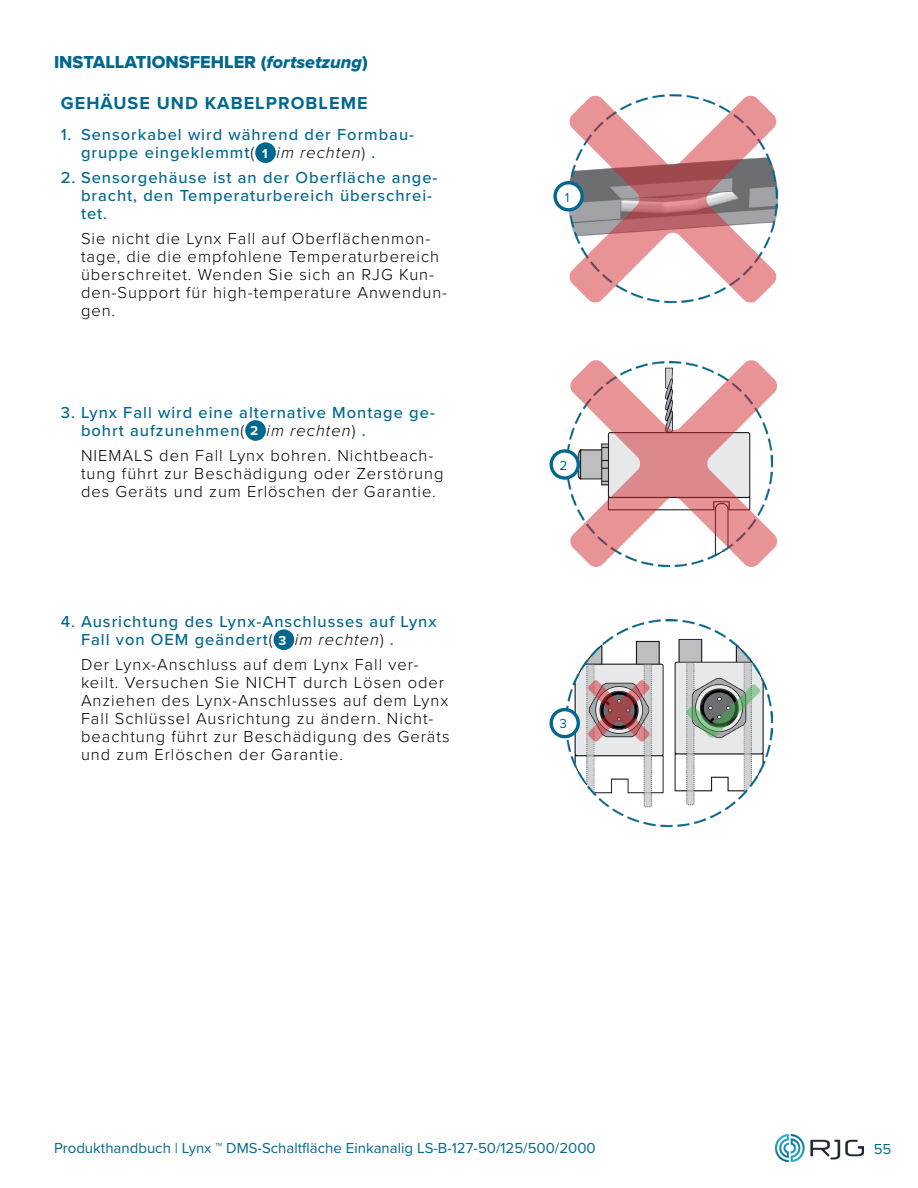
<style>
.page{position:relative;width:918px;height:1188px;background:#fff}
.page>*{position:absolute;margin:0;border:0;box-sizing:border-box;transform-origin:0 0}
.t1{font:18px "Proxima Nova Extrabld";color:#00688f}
.t2{font:700 18px "Proxima Nova";letter-spacing:.06em;color:#00688f}
.t3{font:300 16.5px/18px "Proxima Nova";letter-spacing:.06em;color:#000}
.t4{font:500 16.5px/18px "Proxima Nova";letter-spacing:.06em;color:#00688f}
.t5{font:15px "Proxima Nova";color:#00688f}
.t6{font:13.5px "Proxima Nova";color:#00688f}
.s1{font-family:"Proxima Nova Extrabld It"}
.s2{font-weight:300;color:#000}
.s3{font-weight:700;font-size:13.5px;color:#fff}
.s4{font-weight:300;font-style:italic;color:#000}
</style>
<div class="page">
<img style="left:776px;top:1134px;width:88px;height:27px">
<svg style="left:569px;top:360px;width:208px;height:207px"></svg>
<img style="left:565px;top:620px;width:208px;height:207px">
<svg style="left:588px;top:680px;width:62px;height:62px;background:#a78184"></svg>
<svg style="left:686px;top:684px;width:74px;height:54px;background:#93a196"></svg>
<svg style="left:551px;top:451px;width:27px;height:27px"></svg>
<div style="left:550px;top:449px;width:30px;height:31px;border:3px solid #00688f;border-radius:50%"></div>
<div style="left:551px;top:710px;width:27px;height:27px;background:#fff;border-radius:50%"></div>
<div style="left:550px;top:708px;width:30px;height:30px;border:3px solid #00688f;border-radius:50%"></div>
<svg style="left:569px;top:95px;width:208px;height:208px"></svg>
<svg style="left:555px;top:183px;width:27px;height:27px"></svg>
<div style="left:553px;top:181px;width:31px;height:30px;border:3px solid #00688f;border-radius:50%"></div>
<div style="left:257px;top:144px;width:17px;height:17px;background:#00688f;border-radius:50%"></div>
<div style="left:255px;top:142px;width:21px;height:21px;border:3px solid #00688f;border-radius:50%"></div>
<div style="left:247px;top:422px;width:17px;height:17px;background:#00688f;border-radius:50%"></div>
<div style="left:245px;top:420px;width:21px;height:21px;border:3px solid #00688f;border-radius:50%"></div>
<div style="left:275px;top:631px;width:18px;height:18px;background:#00688f;border-radius:50%"></div>
<div style="left:274px;top:629px;width:20px;height:21px;border:3px solid #00688f;border-radius:50%"></div>
<p class="t1" style="left:54px;top:49px;width:316px">INSTALLATIONSFEHLER (<span class="s1">fortsetzung</span>)</p>
<p class="t2" style="left:61px;top:89px;width:308px">GEHÄUSE UND KABELPROBLEME</p>
<p class="t4" style="left:81px;top:125px;width:335px;text-indent:-20px">1. Sensorkabel wird während der Formbau&shy;gruppe eingeklemmt<span class="s2">(</span> <span class="s3">1</span> <span class="s4">im rechten</span><span class="s2">)</span> .</p>
<p class="t4" style="left:81px;top:168px;width:358px;text-indent:-20px">2. Sensorgehäuse ist an der Oberfläche ange&shy;bracht, den Temperaturbereich überschrei&shy;tet.</p>
<p class="t3" style="left:81px;top:228px;width:368px">Sie nicht die Lynx Fall auf Oberflächenmon&shy;tage, die die empfohlene Temperaturbereich überschreitet. Wenden Sie sich an RJG Kun&shy;den-Support für high-temperature Anwendun&shy;gen.</p>
<p class="t4" style="left:81px;top:403px;width:355px;text-indent:-20px">3. Lynx Fall wird eine alternative Montage ge&shy;bohrt aufzunehmen<span class="s2">(</span> <span class="s3">2</span> <span class="s4">im rechten</span><span class="s2">)</span> .</p>
<p class="t3" style="left:81px;top:445px;width:364px">NIEMALS den Fall Lynx bohren. Nichtbeach&shy;tung führt zur Beschädigung oder Zerstörung des Geräts und zum Erlöschen der Garantie.</p>
<p class="t4" style="left:81px;top:612px;width:357px;text-indent:-20px">4. Ausrichtung des Lynx-Anschlusses auf Lynx<br>Fall von OEM geändert<span class="s2">(</span> <span class="s3">3</span> <span class="s4">im rechten</span><span class="s2">)</span> .</p>
<p class="t3" style="left:81px;top:655px;width:370px">Der Lynx-Anschluss auf dem Lynx Fall ver&shy;keilt. Versuchen Sie NICHT durch Lösen oder Anziehen des Lynx-Anschlusses auf dem Lynx Fall Schlüssel Ausrichtung zu ändern. Nicht&shy;beachtung führt zur Beschädigung des Geräts und zum Erlöschen der Garantie.</p>
<p class="t6" style="left:565px;top:187px;width:6px">1</p>
<p class="t6" style="left:559px;top:455px;width:9px">2</p>
<p class="t6" style="left:560px;top:714px;width:9px">3</p>
<p class="t5" style="left:54px;top:1136px;width:543px">Produkthandbuch | Lynx ™ DMS-Schaltfläche Einkanalig LS‑B‑127‑50/125/500/2000</p>
<p class="t5" style="left:874px;top:1137px;width:19px">55</p>
</div>
